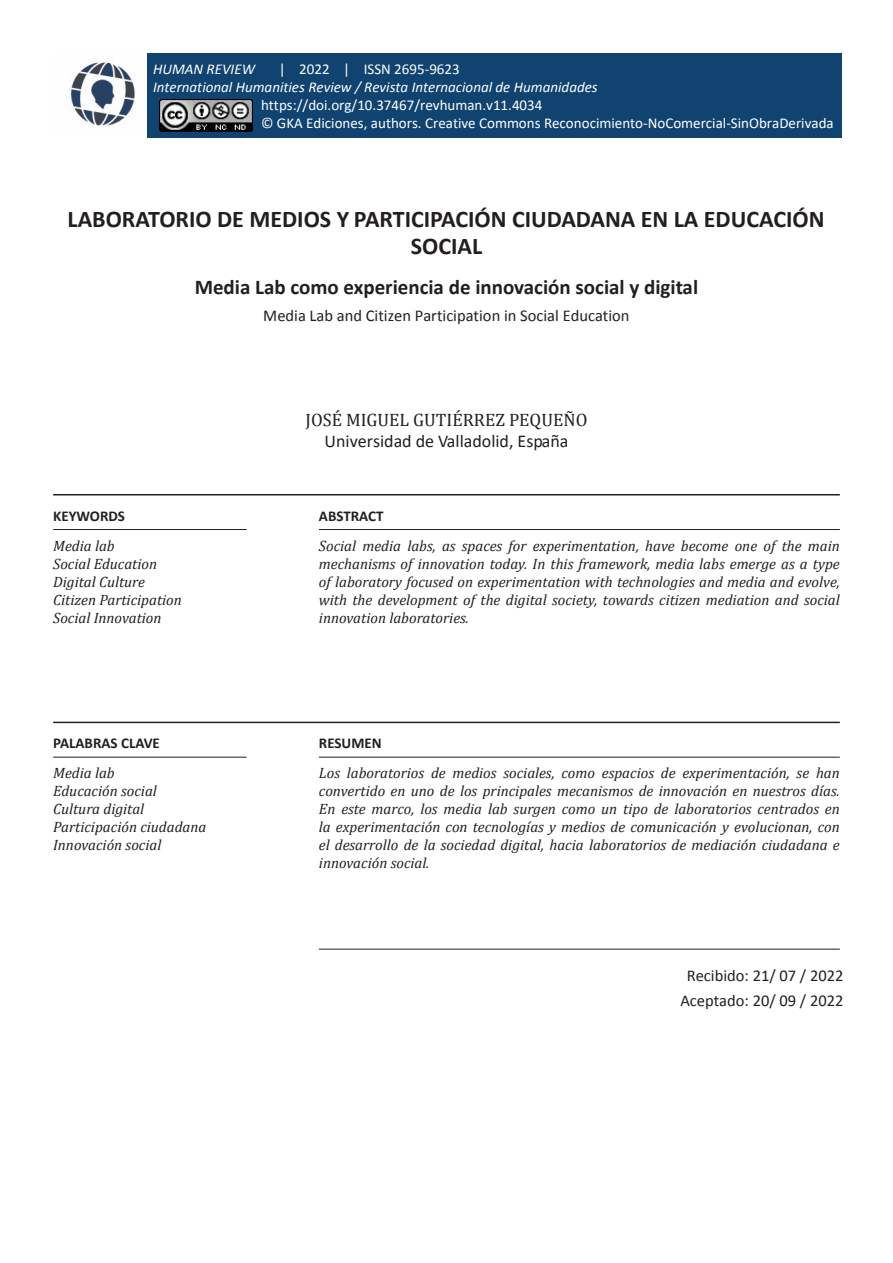
<style>
.page{position:relative;width:893px;height:1263px;background:#fff}
.page>*{position:absolute;margin:0;border:0;box-sizing:border-box;transform-origin:0 0}
.Autor{font:700 24px/27px "Calibri";color:#231f20;text-align:center}
.Autor-2{font:700 21px "Calibri";color:#231f20}
.Autor-3{font:18px/20.5px "Calibri";color:#231f20;text-align:center}
.Autor-4{font:16.5px "Calibri";color:#231f20}
.DATE-HOME{font:16.5px/24.6px "Calibri";color:#231f20;text-align:center}
.CONTENT-HOME{font:italic 15px/18px "Cambria";color:#231f20;text-align:justify}
.t1{font:15px "Calibri";color:#fff}
.t2{font:italic 15px "Calibri";color:#fff}
.WORDS-HOME{font:700 15px "Calibri";color:#231f20}
.s1{font-family:"Cambria"}
</style>
<div class="page">
<hr style="left:53px;top:494px;width:787px;height:1px;background:#231f20">
<hr style="left:53px;top:722px;width:787px;height:1px;background:#231f20">
<hr style="left:53px;top:529px;width:194px;height:1px;background:#231f20">
<hr style="left:53px;top:757px;width:194px;height:1px;background:#231f20">
<hr style="left:319px;top:529px;width:521px;height:1px;background:#231f20">
<hr style="left:319px;top:757px;width:521px;height:1px;background:#231f20">
<hr style="left:319px;top:949px;width:521px;height:1px;background:#231f20">
<img style="left:70px;top:62px;width:66px;height:64px">
<div style="left:147px;top:53px;width:695px;height:85px;background:#104370"></div>
<img style="left:160px;top:99px;width:93px;height:33px">
<p class="t2" style="left:153px;top:60px;width:103px">HUMAN REVIEW</p>
<p class="t1" style="left:279px;top:60px;width:182px">| 2022 | ISSN 2695-9623</p>
<p class="t2" style="left:153px;top:78px;width:446px">International Humanities Review / Revista Internacional de Humanidades</p>
<p class="t1" style="left:261px;top:96px;width:283px">https://doi.org/10.37467/revhuman.v11.4034</p>
<p class="t1" style="left:261px;top:113px;width:574px">© GKA Ediciones, authors. Creative Commons Reconocimiento-NoComercial-SinObraDerivada</p>
<p class="Autor" style="left:68px;top:205px;width:758px">LABORATORIO DE MEDIOS Y PARTICIPACIÓN CIUDADANA EN LA EDUCACIÓN<br>SOCIAL</p>
<p class="Autor-2" style="left:195px;top:272px;width:505px">Media Lab como experiencia de innovación social y digital</p>
<p class="Autor-4" style="left:263px;top:305px;width:368px">Media Lab and Citizen Participation in Social Education</p>
<p class="WORDS-HOME" style="left:53px;top:505px;width:73px">KEYWORDS</p>
<p class="CONTENT-HOME" style="left:53px;top:536px;width:63px">Media lab</p>
<p class="CONTENT-HOME" style="left:53px;top:554px;width:105px">Social Education</p>
<p class="CONTENT-HOME" style="left:53px;top:572px;width:93px">Digital Culture</p>
<p class="CONTENT-HOME" style="left:53px;top:590px;width:130px">Citizen Participation</p>
<p class="CONTENT-HOME" style="left:53px;top:608px;width:110px">Social Innovation</p>
<p class="WORDS-HOME" style="left:53px;top:733px;width:108px">PALABRAS CLAVE</p>
<p class="CONTENT-HOME" style="left:53px;top:763px;width:63px">Media lab</p>
<p class="CONTENT-HOME" style="left:53px;top:781px;width:105px">Educación social</p>
<p class="CONTENT-HOME" style="left:53px;top:799px;width:93px">Cultura digital</p>
<p class="CONTENT-HOME" style="left:53px;top:817px;width:155px">Participación ciudadana</p>
<p class="CONTENT-HOME" style="left:53px;top:835px;width:110px">Innovación social</p>
<p class="Autor-3" style="left:306px;top:409px;width:283px"><span class="s1">JOSÉ MIGUEL GUTIÉRREZ PEQUEÑO<br></span>Universidad de Valladolid, España</p>
<p class="WORDS-HOME" style="left:319px;top:505px;width:66px">ABSTRACT</p>
<p class="CONTENT-HOME" style="left:319px;top:536px;width:522px">Social media labs, as spaces for experimentation, have become one of the main mechanisms of innovation today. In this framework, media labs emerge as a type of laboratory focused on experimentation with technologies and media and evolve, with the development of the digital society, towards citizen mediation and social innovation laboratories.</p>
<p class="WORDS-HOME" style="left:319px;top:733px;width:64px">RESUMEN</p>
<p class="CONTENT-HOME" style="left:319px;top:763px;width:522px">Los laboratorios de medios sociales, como espacios de experimentación, se han convertido en uno de los principales mecanismos de innovación en nuestros días.<br>En este marco, los media lab surgen como un tipo de laboratorios centrados en la experimentación con tecnologías y medios de comunicación y evolucionan, con el desarrollo de la sociedad digital, hacia laboratorios de mediación ciudadana e innovación social.</p>
<p class="DATE-HOME" style="left:680px;top:963px;width:165px">Recibido: 21/ 07 / 2022<br>Aceptado: 20/ 09 / 2022</p>
</div>
